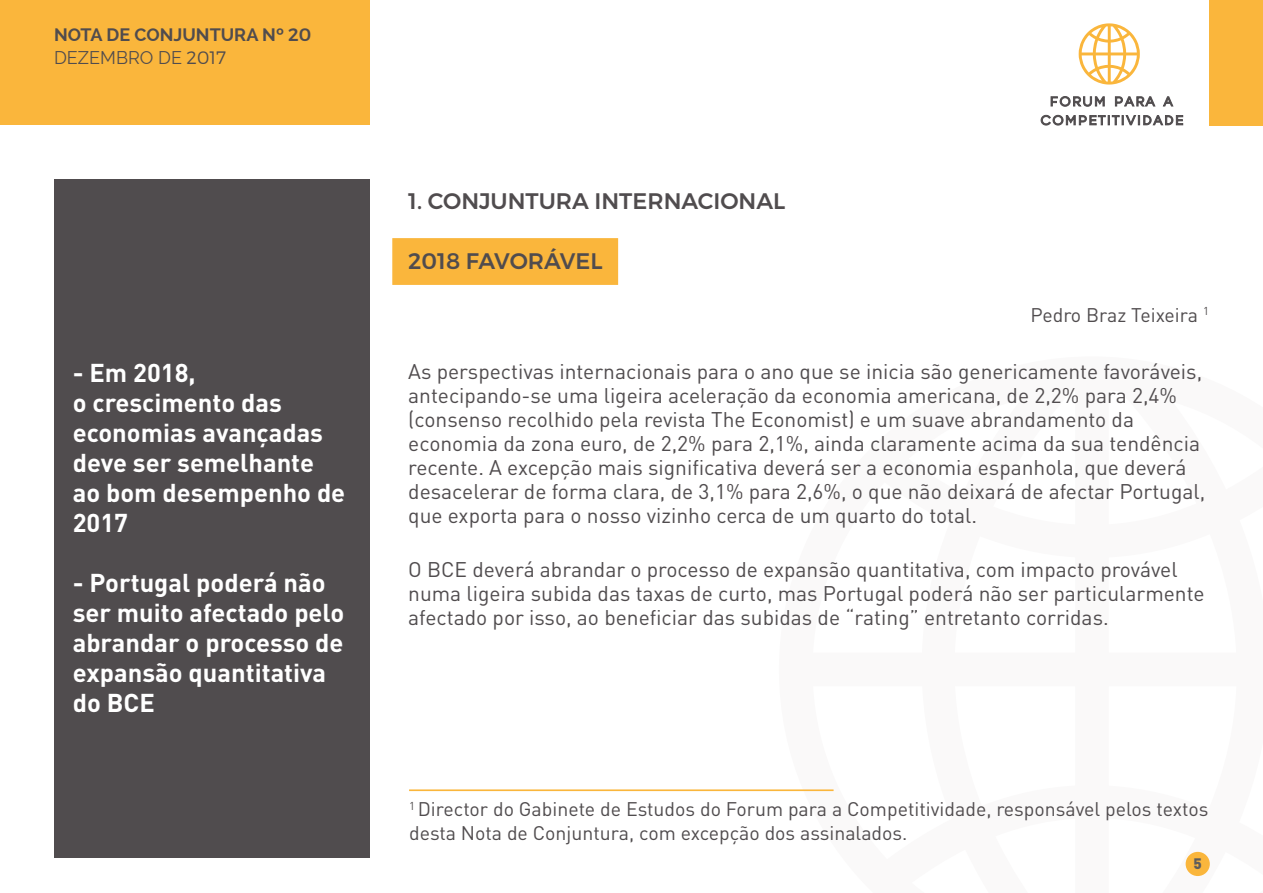
<style>
.page{position:relative;width:1263px;height:893px;background:#fff}
.page>*{position:absolute;margin:0;border:0;box-sizing:border-box;transform-origin:0 0}
.t1{font:700 25.5px/30px "DIN Pro";color:#fff}
.t2{font:500 22.5px "Montserrat";color:#504c4e}
.t3{font:21px/24px "DIN Pro";color:#504c4e}
.t4{font:19.5px/24px "DIN Pro";color:#504c4e}
.t5{font:700 18px/23.4px "Raleway";color:#504c4e}
.t6{font:900 15px "DIN Pro";color:#5e5d5d}
.s1{font-family:"Montserrat";font-weight:500}
.s2{font-weight:400}
.s3{font-family:"Montserrat";font-weight:300}
</style>
<div class="page">
<div style="left:54px;top:179px;width:316px;height:678px;background:#504c4e"></div>
<div style="left:0;top:0;width:370px;height:125px;background:#fab63c"></div>
<div style="left:1210px;top:0;width:53px;height:125px;background:#fab63c"></div>
<svg style="left:1079px;top:23px;width:61px;height:62px"></svg>
<svg style="left:1050px;top:96px;width:55px;height:11px"></svg>
<svg style="left:1115px;top:96px;width:41px;height:11px"></svg>
<svg style="left:1162px;top:96px;width:12px;height:11px"></svg>
<svg style="left:1040px;top:114px;width:143px;height:12px"></svg>
<div style="left:1185px;top:852px;width:25px;height:24px;background:#fab63c;border-radius:50%"></div>
<div style="left:392px;top:238px;width:226px;height:47px;background:#fab63c;border:2px solid #fab63c"></div>
<hr style="left:409px;top:789px;width:424px;height:2px;background:#fab63c">
<p class="t5" style="left:54px;top:23px;width:259px">NOTA DE CONJUNTURA Nº <span class="s1">20<br></span><span class="s2">DEZEMBRO DE</span> <span class="s3">2017</span></p>
<p class="t1" style="left:73px;top:357px;width:274px">- Em 2018,<br>o crescimento das economias avançadas deve ser semelhante ao bom desempenho de<br>2017</p>
<p class="t1" style="left:73px;top:567px;width:273px">- Portugal poderá não ser muito afectado pelo abrandar o processo de expansão quantitativa do BCE</p>
<p class="t2" style="left:408px;top:188px;width:379px">1. CONJUNTURA INTERNACIONAL</p>
<p class="t2" style="left:408px;top:248px;width:196px">2018 FAVORÁVEL</p>
<p class="t4" style="left:1030px;top:302px;width:180px">Pedro Braz Teixeira <sup>1</sup></p>
<p class="t3" style="left:408px;top:358px;width:799px">As perspectivas internacionais para o ano que se inicia são genericamente favoráveis, antecipando-se uma ligeira aceleração da economia americana, de 2,2% para 2,4% (consenso recolhido pela revista The Economist) e um suave abrandamento da economia da zona euro, de 2,2% para 2,1%, ainda claramente acima da sua tendência recente. A excepção mais significativa deverá ser a economia espanhola, que deverá desacelerar de forma clara, de 3,1% para 2,6%, o que não deixará de afectar Portugal, que exporta para o nosso vizinho cerca de um quarto do total.</p>
<p class="t3" style="left:408px;top:556px;width:798px">O BCE deverá abrandar o processo de expansão quantitativa, com impacto provável numa ligeira subida das taxas de curto, mas Portugal poderá não ser particularmente afectado por isso, ao beneficiar das subidas de “rating” entretanto corridas.</p>
<p class="t4" style="left:409px;top:796px;width:801px"><sup>1</sup> Director do Gabinete de Estudos do Forum para a Competitividade, responsável pelos textos desta Nota de Conjuntura, com excepção dos assinalados.</p>
<p class="t6" style="left:1193px;top:853px;width:10px">5</p>
</div>
